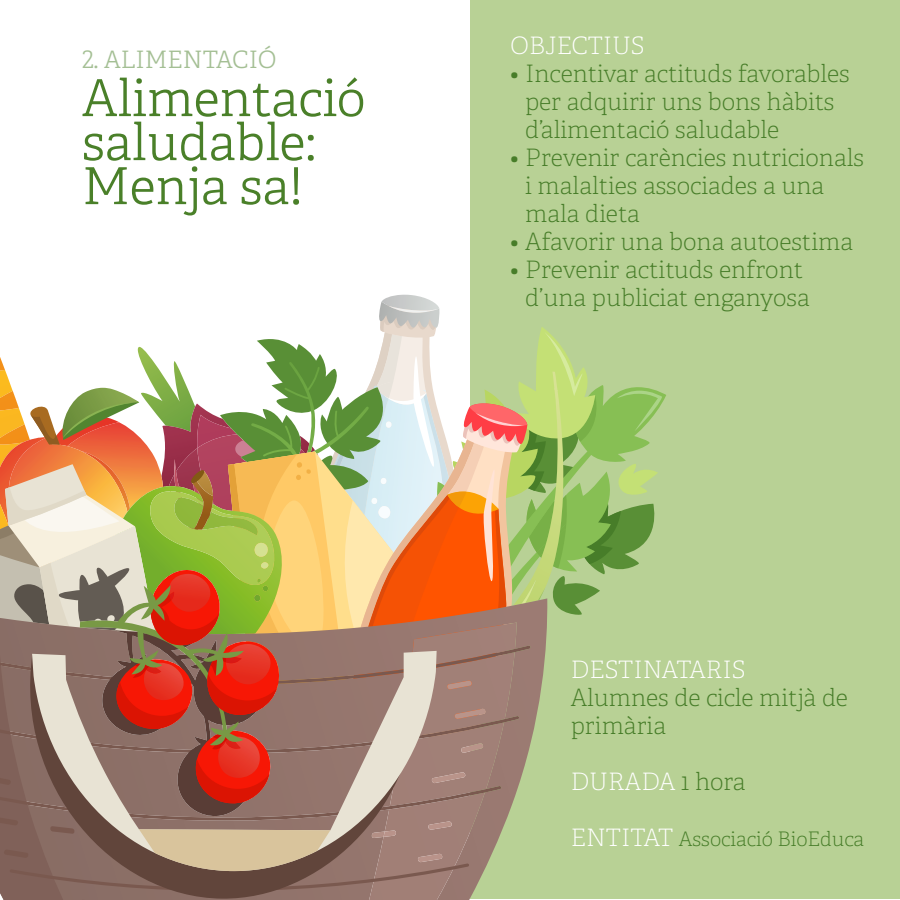
<style>
.page{position:relative;width:900px;height:900px;background:#fff}
.page>*{position:absolute;margin:0;border:0;box-sizing:border-box;transform-origin:0 0}
.t1{font:51px/44px "Adelle PE Lt";color:#4a8029}
.t2{font:24px/28px "Adelle PE Th";color:#477d29}
.t3{font:24px "Adelle PE Th";color:#fff}
.t4{font:24px "Adelle PE Lt";color:#a4bf94}
.t5{font:20px "Adelle PE Th";color:#477d29}
.s1{color:#477d29}
.s2{font-size:24px;color:#fff}
</style>
<div class="page">
<div style="left:470px;top:0;width:430px;height:900px;background:#b8d195"></div>
<svg style="left:418px;top:891px;width:99px;height:9px"></svg>
<svg style="left:14px;top:891px;width:404px;height:9px;background:#886a62"></svg>
<svg style="left:80px;top:899px;width:22px;height:1px"></svg>
<svg style="left:0;top:295px;width:666px;height:596px"></svg>
<p class="t4" style="left:82px;top:43px;width:196px">2. ALIMENTACIÓ</p>
<h1 class="t1" style="left:82px;top:74px;width:285px">Alimentació saludable:<br>Menja sa!</h1>
<p class="t3" style="left:510px;top:29px;width:136px">OBJECTIUS</p>
<p class="t2" style="left:525px;top:59px;width:326px;text-indent:-15px">• Incentivar actituds favorables per adquirir uns bons hàbits d’alimentació saludable</p>
<p class="t2" style="left:525px;top:143px;width:340px;text-indent:-15px">• Prevenir carències nutricionals i malalties associades a una mala dieta</p>
<p class="t2" style="left:510px;top:227px;width:344px">• Afavorir una bona autoestima</p>
<p class="t2" style="left:510px;top:255px;width:301px;text-align:right">• Prevenir actituds enfront d’una publiciat enganyosa</p>
<p class="t3" style="left:571px;top:653px;width:177px">DESTINATARIS</p>
<p class="t2" style="left:571px;top:683px;width:279px">Alumnes de cicle mitjà de primària</p>
<p class="t3" style="left:571px;top:765px;width:176px">DURADA <span class="s1">1 hora</span></p>
<p class="t5" style="left:571px;top:825px;width:295px"><span class="s2">ENTITAT</span> Associació BioEduca</p>
</div>
